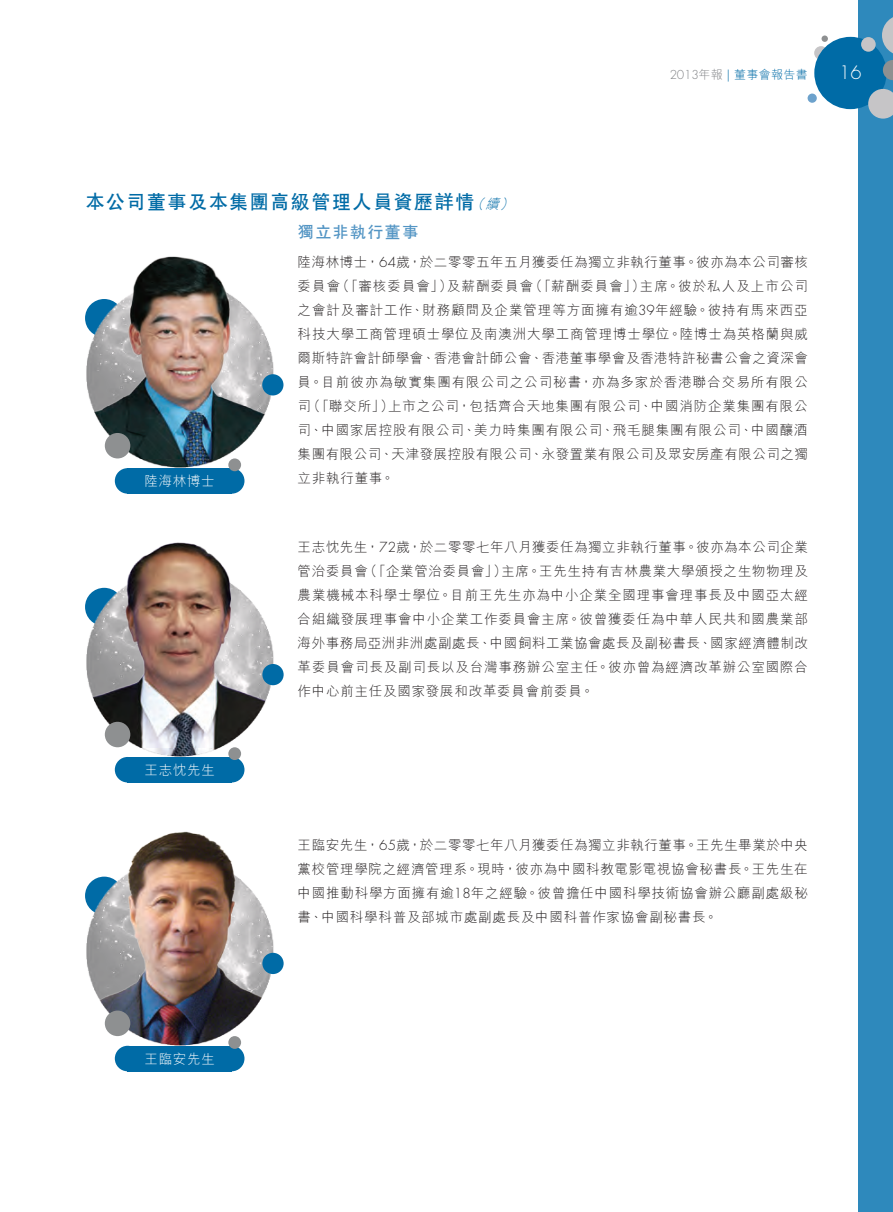
<style>
.page{position:relative;width:893px;height:1212px;background:#fff}
.page>*{position:absolute;margin:0;border:0;box-sizing:border-box;transform-origin:0 0}
.Heading_1{font:700 19.5px "C Hei 2 HK";letter-spacing:.055em;color:#006ba6}
.t1{font:300 18px "Futura Std";color:#fff}
.Heading_2{font:700 16.5px "C Hei 2 HK";letter-spacing:.055em;color:#5395c4}
.Body_Text{font:300 13.5px/24px "M Hei HK";letter-spacing:.06em;color:#231f20}
.Body_Text-2{font:300 13.5px/24px "M Hei HK";letter-spacing:.04em;color:#231f20;text-align:right}
.Body_Text-3{font:300 13.5px "M Hei HK";letter-spacing:.05em;color:#fff}
.Heading_1-2{font:italic 300 13.5px "M Hei HK";color:#006ba6}
.t2{font:300 12px "M Hei HK";letter-spacing:.03em;color:#006ba6}
.s1{font-family:"Futura Std";color:#808285}
.s2{color:#808285}
.s3{font-family:"Futura Std"}
</style>
<div class="page">
<div style="left:859px;top:0;width:34px;height:1212px;background:#2e89bc"></div>
<div style="left:814px;top:46px;width:14px;height:14px;background:#c6c5c7;border-radius:50%"></div>
<div style="left:814px;top:37px;width:73px;height:72px;background:#006ba6;border-radius:50%"></div>
<svg style="left:868px;top:89px;width:25px;height:30px"></svg>
<svg style="left:882px;top:17px;width:11px;height:63px"></svg>
<div style="left:821px;top:36px;width:7px;height:6px;background:#8e9091;border-radius:50%"></div>
<div style="left:861px;top:37px;width:15px;height:15px;background:#c6c5c7;border-radius:50%"></div>
<div style="left:808px;top:94px;width:9px;height:9px;background:#6da2cc;border-radius:50%"></div>
<img style="left:85px;top:256px;width:199px;height:212px">
<div style="left:262px;top:374px;width:21px;height:21px;background:#006ba6;border-radius:50%"></div>
<div style="left:105px;top:433px;width:25px;height:25px;background:#8e9091;border-radius:50%"></div>
<div style="left:128px;top:468px;width:104px;height:26px;background:#006ba6"></div>
<div style="left:115px;top:468px;width:25px;height:26px;background:#006ba6;border-radius:50%"></div>
<div style="left:219px;top:468px;width:25px;height:26px;background:#006ba6;border-radius:50%"></div>
<div style="left:228px;top:458px;width:13px;height:13px;background:#8e9091;border-radius:50%"></div>
<img style="left:85px;top:542px;width:197px;height:214px">
<div style="left:262px;top:664px;width:22px;height:21px;background:#006ba6;border-radius:50%"></div>
<div style="left:105px;top:722px;width:25px;height:25px;background:#8e9091;border-radius:50%"></div>
<div style="left:128px;top:757px;width:104px;height:25px;background:#006ba6"></div>
<div style="left:115px;top:757px;width:25px;height:25px;background:#006ba6;border-radius:50%"></div>
<div style="left:219px;top:757px;width:25px;height:25px;background:#006ba6;border-radius:50%"></div>
<div style="left:228px;top:747px;width:13px;height:13px;background:#8e9091;border-radius:50%"></div>
<img style="left:85px;top:831px;width:197px;height:214px">
<div style="left:262px;top:953px;width:22px;height:21px;background:#006ba6;border-radius:50%"></div>
<div style="left:105px;top:1010px;width:25px;height:26px;background:#8e9091;border-radius:50%"></div>
<div style="left:128px;top:1046px;width:104px;height:25px;background:#006ba6"></div>
<div style="left:115px;top:1046px;width:25px;height:25px;background:#006ba6;border-radius:50%"></div>
<div style="left:219px;top:1046px;width:25px;height:25px;background:#006ba6;border-radius:50%"></div>
<div style="left:228px;top:1036px;width:13px;height:13px;background:#8e9091;border-radius:50%"></div>
<p class="t2" style="left:670px;top:68px;width:140px"><span class="s1">2013</span><span class="s2">年報</span> <span class="s3">|</span> 董事會報告書</p>
<h2 class="t1" style="left:839px;top:61px;width:24px">16</h2>
<p class="Heading_1" style="left:85px;top:192px;width:391px">本公司董事及本集團高級管理人員資歷詳情</p>
<p class="Heading_1-2" style="left:485px;top:197px;width:19px">續</p>
<p class="Heading_1-2" style="left:470px;top:197px;width:19px">（</p>
<p class="Heading_1-2" style="left:500px;top:197px;width:19px">(</p>
<p class="Body_Text-3" style="left:145px;top:474px;width:72px">陸海林博士</p>
<p class="Body_Text-3" style="left:145px;top:763px;width:72px">王志忱先生</p>
<p class="Heading_2" style="left:298px;top:223px;width:122px">獨立非執行董事</p>
<p class="Body_Text-2" style="left:298px;top:250px;width:512px">陸海林博士，<span class="s3">64</span>歲，於二零零五年五月獲委任為獨立非執行董事。彼亦為本公司審核主席。彼於私人及上市公司</p>
<p class="Body_Text" style="left:336px;top:274px;width:117px">（「審核委員會」）</p>
<p class="Body_Text" style="left:529px;top:274px;width:117px">（「薪酬委員會」）</p>
<p class="Body_Text" style="left:298px;top:274px;width:44px">委員會</p>
<p class="Body_Text" style="left:298px;top:298px;width:512px">之會計及審計工作、財務顧問及企業管理等方面擁有逾<span class="s3">39</span>年經驗。彼持有馬來西亞</p>
<p class="Body_Text" style="left:298px;top:322px;width:512px">科技大學工商管理碩士學位及南澳洲大學工商管理博士學位。陸博士為英格蘭與威</p>
<p class="Body_Text-2" style="left:298px;top:346px;width:512px">爾斯特許會計師學會、香港會計師公會、香港董事學會及香港特許秘書公會之資深會</p>
<p class="Body_Text" style="left:298px;top:370px;width:512px">員。目前彼亦為敏實集團有限公司之公司秘書，亦為多家於香港聯合交易所有限公</p>
<p class="Body_Text" style="left:388px;top:394px;width:421px">上市之公司，包括齊合天地集團有限公司、中國消防企業集團有限公</p>
<p class="Body_Text" style="left:447px;top:274px;width:88px">及薪酬委員會</p>
<p class="Body_Text" style="left:307px;top:394px;width:88px">（「聯交所」）</p>
<p class="Body_Text" style="left:298px;top:394px;width:512px">司<br>司、中國家居控股有限公司、美力時集團有限公司、飛毛腿集團有限公司、中國釀酒集團有限公司、天津發展控股有限公司、永發置業有限公司及眾安房產有限公司之獨立非執行董事。</p>
<p class="Body_Text-2" style="left:298px;top:535px;width:512px">王志忱先生，<span class="s3">72</span>歲，於二零零七年八月獲委任為獨立非執行董事。彼亦為本公司企業主席。王先生持有吉林農業大學頒授之生物物理及</p>
<p class="Body_Text" style="left:364px;top:559px;width:144px">（「企業管治委員會」）</p>
<p class="Body_Text" style="left:298px;top:559px;width:512px">管治委員會<br>農業機械本科學士學位。目前王先生亦為中小企業全國理事會理事長及中國亞太經合組織發展理事會中小企業工作委員會主席。彼曾獲委任為中華人民共和國農業部海外事務局亞洲非洲處副處長、中國飼料工業協會處長及副秘書長、國家經濟體制改革委員會司長及副司長以及台灣事務辦公室主任。彼亦曾為經濟改革辦公室國際合作中心前主任及國家發展和改革委員會前委員。</p>
<p class="Body_Text" style="left:298px;top:833px;width:512px;text-align:justify">王臨安先生，<span class="s3">65</span>歲，於二零零七年八月獲委任為獨立非執行董事。王先生畢業於中央黨校管理學院之經濟管理系。現時，彼亦為中國科教電影電視協會秘書長。王先生在中國推動科學方面擁有逾<span class="s3">18</span>年之經驗。彼曾擔任中國科學技術協會辦公廳副處級秘書、中國科學科普及部城市處副處長及中國科普作家協會副秘書長。</p>
<p class="Body_Text-3" style="left:145px;top:1052px;width:72px">王臨安先生</p>
</div>
